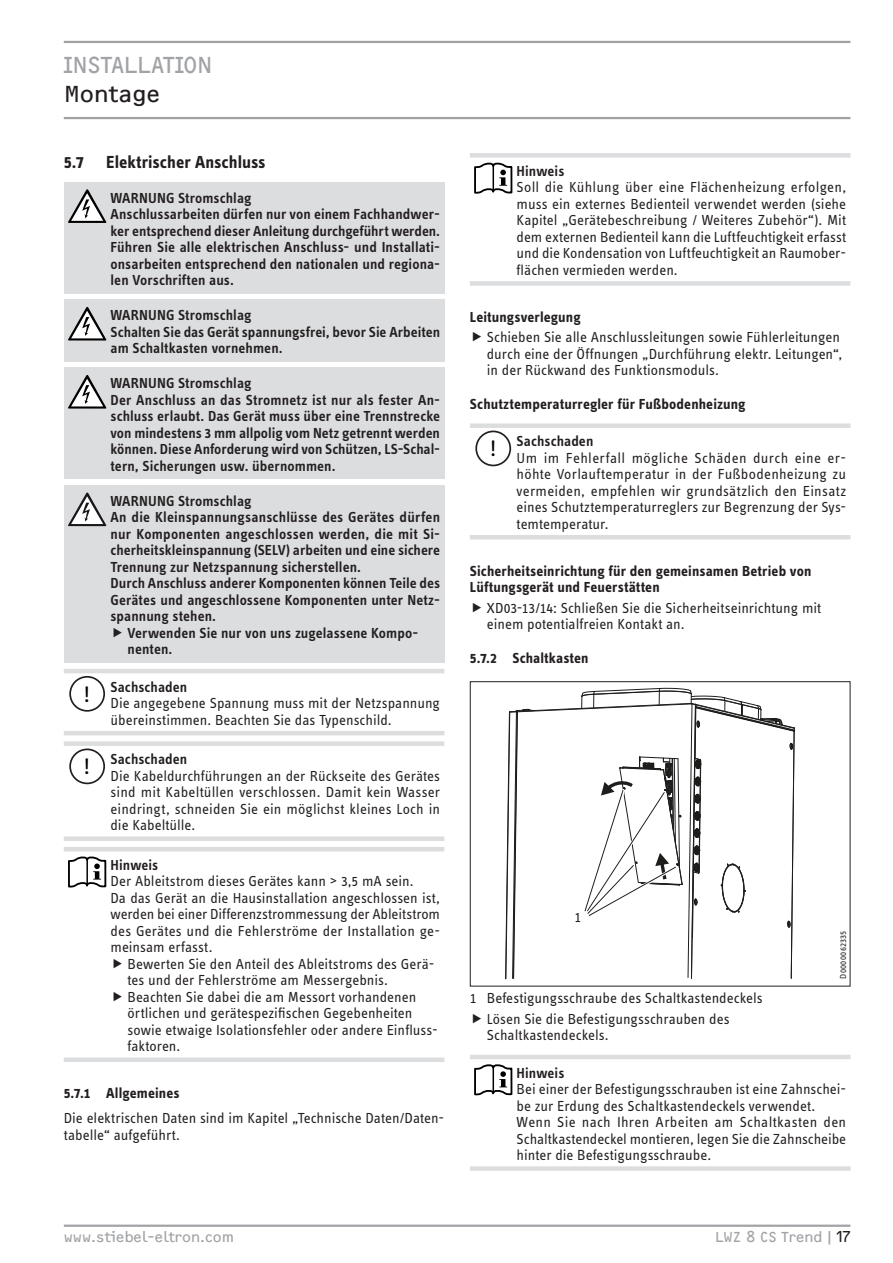
<style>
.page{position:relative;width:893px;height:1263px;background:#fff}
.page>*{position:absolute;margin:0;border:0;box-sizing:border-box;transform-origin:0 0}
.t1{font:24px "F2 FOCR Bczyk Com";color:#a1a3a6}
.t2{font:24px "F2 FOCR Bczyk Com";letter-spacing:-.01em;color:#231f20}
.t3{font:700 18px "STE Info Text";color:#231f20}
.t4{font:15px/16.5px "STE Info Text";color:#231f20}
.t5{font:600 15px/16.5px "STE Info Text";letter-spacing:.005em;color:#231f20}
.t6{font:700 15px/16.5px "STE Info Text";letter-spacing:.005em;color:#231f20}
.t7{font:15px "F2 FOCR Bczyk Com";color:#a1a3a6}
.t8{font:9px "STE Info Text";letter-spacing:.035em;color:#231f20}
.s1{font-size:23.25px;color:#000}
.s2{font-weight:600}
.s3{color:#231f20}
</style>
<div class="page">
<hr style="left:64px;top:41px;width:786px;height:2px;background:#a1a3a6">
<hr style="left:64px;top:117px;width:786px;height:2px;background:#a1a3a6">
<hr style="left:64px;top:1224px;width:786px;height:3px;background:#a1a3a6">
<div style="left:64px;top:182px;width:380px;height:112px;background:#dcdddf"></div>
<svg style="left:68px;top:189px;width:38px;height:34px"></svg>
<div style="left:64px;top:300px;width:380px;height:62px;background:#dcdddf"></div>
<svg style="left:68px;top:307px;width:38px;height:33px"></svg>
<div style="left:64px;top:368px;width:380px;height:111px;background:#dcdddf"></div>
<svg style="left:68px;top:375px;width:38px;height:34px"></svg>
<div style="left:64px;top:485px;width:380px;height:178px;background:#dcdddf"></div>
<svg style="left:68px;top:492px;width:38px;height:34px"></svg>
<hr style="left:64px;top:669px;width:380px;height:4px;background:#dcdddf">
<hr style="left:64px;top:731px;width:380px;height:4px;background:#dcdddf">
<div style="left:69px;top:676px;width:36px;height:36px;border:2px solid #231f20;border-radius:50%"></div>
<div style="left:64px;top:741px;width:380px;height:5px;background:#dcdddf"></div>
<div style="left:64px;top:836px;width:380px;height:5px;background:#dcdddf"></div>
<div style="left:69px;top:748px;width:36px;height:36px;border:2px solid #231f20;border-radius:50%"></div>
<hr style="left:64px;top:847px;width:380px;height:4px;background:#dcdddf">
<div style="left:64px;top:1057px;width:380px;height:5px;background:#dcdddf"></div>
<svg style="left:68px;top:856px;width:38px;height:31px"></svg>
<hr style="left:86px;top:860px;width:2px;height:24px;background:#000">
<div style="left:470px;top:153px;width:380px;height:5px;background:#dcdddf"></div>
<div style="left:470px;top:281px;width:380px;height:5px;background:#dcdddf"></div>
<svg style="left:474px;top:163px;width:38px;height:31px"></svg>
<div style="left:470px;top:423px;width:380px;height:5px;background:#dcdddf"></div>
<hr style="left:470px;top:535px;width:380px;height:4px;background:#dcdddf">
<div style="left:475px;top:431px;width:36px;height:35px;border:2px solid #231f20;border-radius:50%"></div>
<div style="left:470px;top:681px;width:380px;height:305px;border:1px solid #231f20"></div>
<svg style="left:505px;top:688px;width:290px;height:291px"></svg>
<hr style="left:470px;top:1055px;width:380px;height:4px;background:#dcdddf">
<div style="left:470px;top:1166px;width:380px;height:5px;background:#dcdddf"></div>
<svg style="left:474px;top:1064px;width:38px;height:31px"></svg>
<h1 class="t1" style="left:64px;top:51px;width:22px">Installati</h1>
<h1 class="t1" style="left:184px;top:51px;width:26px">on</h1>
<h1 class="t2" style="left:64px;top:80px;width:98px">Montage</h1>
<p class="t3" style="left:64px;top:151px;width:21px">5.7</p>
<p class="t3" style="left:106px;top:151px;width:161px">Elektrischer Anschluss</p>
<p class="t5" style="left:111px;top:189px;width:331px">WARNUNG Stromschlag<br>Anschlussarbeiten dürfen nur von einem Fachhandwer&shy;ker entsprechend dieser Anleitung durchgeführt werden.<br>Führen Sie alle elektrischen Anschluss- und Installati&shy;onsarbeiten entsprechend den nationalen und regiona&shy;len Vorschriften aus.</p>
<p class="t5" style="left:111px;top:307px;width:331px">WARNUNG Stromschlag<br>Schalten Sie das Gerät spannungsfrei, bevor Sie Arbeiten am Schaltkasten vornehmen.</p>
<p class="t5" style="left:111px;top:375px;width:331px">WARNUNG Stromschlag<br>Der Anschluss an das Stromnetz ist nur als fester An&shy;schluss erlaubt. Das Gerät muss über eine Trennstrecke von mindestens 3 mm allpolig vom Netz getrennt werden können. Diese Anforderung wird von Schützen, LS-Schal&shy;tern, Sicherungen usw. übernommen.</p>
<p class="t5" style="left:111px;top:492px;width:331px">WARNUNG Stromschlag<br>An die Kleinspannungsanschlüsse des Gerätes dürfen nur Komponenten angeschlossen werden, die mit Si&shy;cherheitskleinspannung (SELV) arbeiten und eine sichere Trennung zur Netzspannung sicherstellen.<br>Durch Anschluss anderer Komponenten können Teile des Gerätes und angeschlossene Komponenten unter Netz&shy;spannung stehen.</p>
<p class="t5" style="left:128px;top:624px;width:292px">Verwenden Sie nur von uns zugelassene Kompo&shy;nenten.</p>
<p class="t4" style="left:111px;top:678px;width:331px;text-indent:-27px"><span class="s1">!</span> <span class="s2">Sachschaden<br></span>Die angegebene Spannung muss mit der Netzspannung übereinstimmen. Beachten Sie das Typenschild.</p>
<p class="t4" style="left:111px;top:751px;width:331px;text-indent:-27px"><span class="s1">!</span> <span class="s2">Sachschaden<br></span>Die Kabeldurchführungen an der Rückseite des Gerätes sind mit Kabeltüllen verschlossen. Damit kein Wasser eindringt, schneiden Sie ein möglichst kleines Loch in die Kabeltülle.</p>
<p class="t5" style="left:111px;top:856px;width:49px">Hinweis</p>
<p class="t4" style="left:111px;top:873px;width:331px">Der Ableitstrom dieses Gerätes kann &gt; 3,5 mA sein.<br>Da das Gerät an die Hausinstallation angeschlossen ist, werden bei einer Differenzstrommessung der Ableitstrom des Gerätes und die Fehlerströme der Installation ge&shy;meinsam erfasst.</p>
<p class="t4" style="left:128px;top:955px;width:312px">Bewerten Sie den Anteil des Ableitstroms des Gerä&shy;tes und der Fehlerströme am Messergebnis.<br>Beachten Sie dabei die am Messort vorhandenen örtlichen und gerätespezifischen Gegebenheiten sowie etwaige Isolationsfehler oder andere Einfluss&shy;faktoren.</p>
<p class="t6" style="left:64px;top:1085px;width:117px">5.7.1 Allgemeines</p>
<p class="t4" style="left:64px;top:1110px;width:382px">Die elektrischen Daten sind im Kapitel „Technische Daten/Daten&shy;tabelle“ aufgeführt.</p>
<p class="t5" style="left:517px;top:163px;width:49px">Hinweis</p>
<p class="t4" style="left:517px;top:179px;width:331px;text-align:justify">Soll die Kühlung über eine Flächenheizung erfolgen, muss ein externes Bedienteil verwendet werden (siehe Kapitel „Gerätebeschreibung / Weiteres Zubehör“). Mit dem externen Bedienteil kann die Luftfeuchtigkeit erfasst und die Kondensation von Luftfeuchtigkeit an Raumober&shy;flächen vermieden werden.</p>
<p class="t6" style="left:470px;top:308px;width:112px">Leitungsverlegung</p>
<p class="t4" style="left:487px;top:329px;width:357px">Schieben Sie alle Anschlussleitungen sowie Fühlerleitungen durch eine der Öffnungen „Durchführung elektr. Leitungen“, in der Rückwand des Funktionsmoduls.</p>
<p class="t6" style="left:470px;top:396px;width:277px">Schutztemperaturregler für Fußbodenheizung</p>
<p class="t4" style="left:517px;top:433px;width:331px;text-indent:-27px"><span class="s1">!</span> <span class="s2">Sachschaden<br></span>Um im Fehlerfall mögliche Schäden durch eine er&shy;höhte Vorlauftemperatur in der Fußbodenheizung zu vermeiden, empfehlen wir grundsätzlich den Einsatz eines Schutztemperaturreglers zur Begrenzung der Sys&shy;temtemperatur.</p>
<p class="t6" style="left:470px;top:562px;width:343px">Sicherheitseinrichtung für den gemeinsamen Betrieb von<br>Lüftungsgerät und Feuerstätten</p>
<p class="t4" style="left:487px;top:599px;width:336px">XD03-13/14: Schließen Sie die Sicherheitseinrichtung mit einem potentialfreien Kontakt an.</p>
<p class="t6" style="left:470px;top:649px;width:120px">5.7.2 Schaltkasten</p>
<p class="t4" style="left:575px;top:909px;width:8px">1</p>
<p class="t8" style="left:838px;top:979px;width:50px;rotate:-90deg">D0000062335</p>
<p class="t4" style="left:487px;top:987px;width:277px;line-height:20.7px;text-indent:-17px">1 Befestigungsschraube des Schaltkastendeckels<br>Lösen Sie die Befestigungsschrauben des</p>
<p class="t4" style="left:487px;top:1027px;width:123px">Schaltkastendeckels.</p>
<p class="t5" style="left:517px;top:1064px;width:49px">Hinweis</p>
<p class="t4" style="left:517px;top:1081px;width:331px">Bei einer der Befestigungsschrauben ist eine Zahnschei&shy;be zur Erdung des Schaltkastendeckels verwendet.<br>Wenn Sie nach Ihren Arbeiten am Schaltkasten den Schaltkastendeckel montieren, legen Sie die Zahnscheibe hinter die Befestigungsschraube.</p>
<p class="t7" style="left:64px;top:1228px;width:172px">www.stiebel-eltron.com</p>
<p class="t7" style="left:715px;top:1228px;width:137px">LWZ 8 CS Trend|<span class="s3">17</span></p>
</div>
